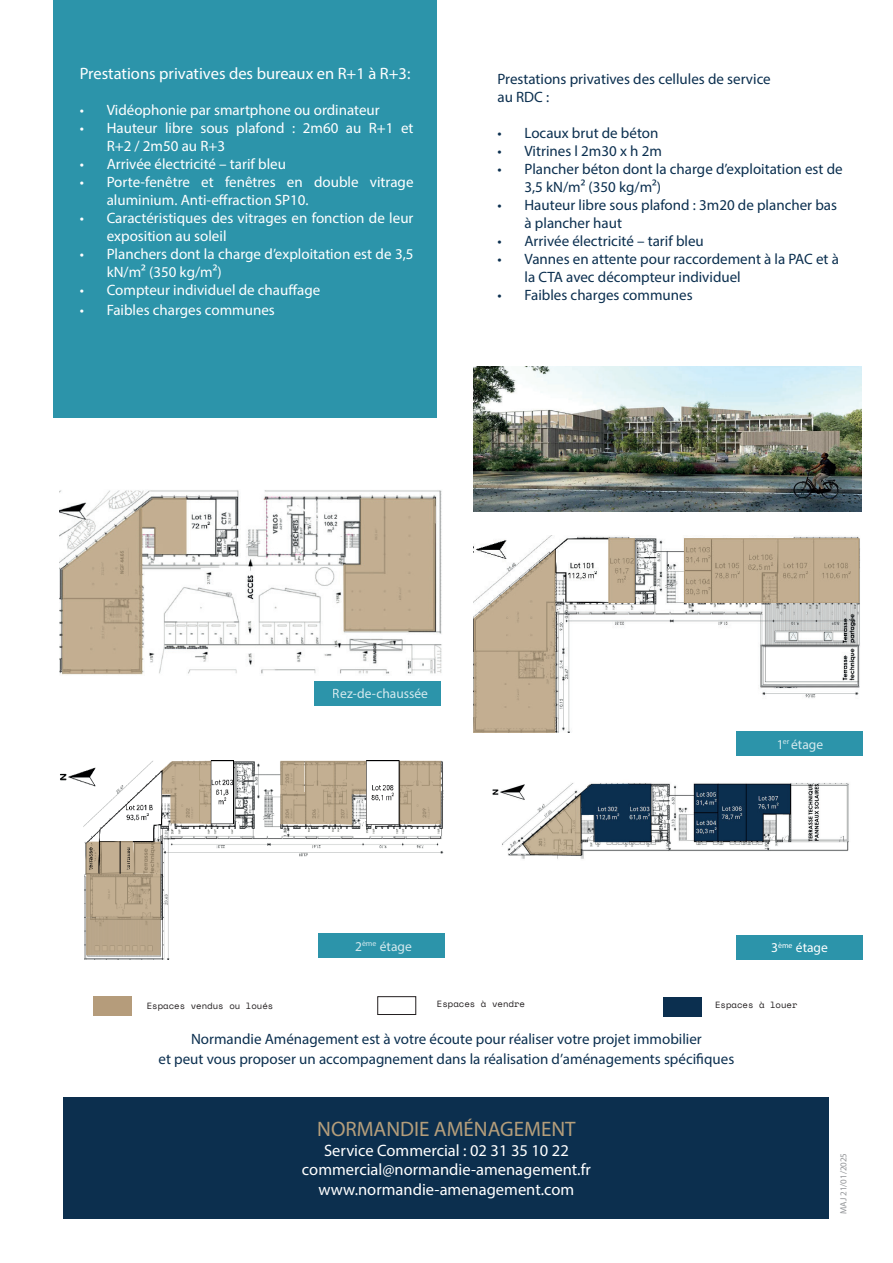
<style>
.page{position:relative;width:893px;height:1263px;background:#fff}
.page>*{position:absolute;margin:0;border:0;box-sizing:border-box;transform-origin:0 0}
.t1{font:21px "Myriad Pro";color:#b59e7b}
.t2{font:16.5px/19.5px "Myriad Pro";color:#fff;text-align:center}
.t3{font:15px/18px "Myriad Pro";color:#0b2f4f}
.t4{font:15px/18px "Myriad Pro";color:#fff}
.t5{font:13.5px "Myriad Pro";color:#fff}
.t6{font:9px "Space Mono";color:#231f20}
.t7{font:9px "Myriad Pro";color:#939598}
</style>
<div class="page">
<div style="left:64px;top:1097px;width:765px;height:121px;background:#0c2f4e"></div>
<div style="left:54px;top:0;width:383px;height:417px;background:#2c94aa"></div>
<img style="left:473px;top:536px;width:387px;height:197px">
<img style="left:473px;top:367px;width:389px;height:144px">
<img style="left:60px;top:761px;width:383px;height:198px">
<div style="left:736px;top:731px;width:127px;height:25px;background:#2c94aa"></div>
<div style="left:318px;top:933px;width:127px;height:25px;background:#2c94aa"></div>
<img style="left:492px;top:783px;width:357px;height:76px">
<div style="left:736px;top:935px;width:127px;height:24px;background:#2c94aa"></div>
<img style="left:60px;top:490px;width:382px;height:185px">
<div style="left:314px;top:681px;width:127px;height:24px;background:#2c94aa"></div>
<div style="left:94px;top:996px;width:38px;height:19px;background:#b59c7b"></div>
<div style="left:378px;top:996px;width:38px;height:19px;border:1px solid #231f20"></div>
<div style="left:663px;top:997px;width:38px;height:19px;background:#0b2f4f"></div>
<p class="t2" style="left:80px;top:63px;width:332px">Prestations privatives des bureaux en R+1 à R+3:</p>
<p class="t4" style="left:80px;top:101px;width:302px">• Vidéophonie par smartphone ou ordinateur</p>
<p class="t4" style="left:107px;top:119px;width:308px;text-indent:-27px">• Hauteur libre sous plafond : 2m60 au R+1 et<br>R+2 / 2m50 au R+3</p>
<p class="t4" style="left:80px;top:155px;width:208px">• Arrivée électricité – tarif bleu</p>
<p class="t4" style="left:107px;top:173px;width:308px;text-indent:-27px">• Porte-fenêtre et fenêtres en double vitrage aluminium. Anti-effraction SP10.</p>
<p class="t4" style="left:107px;top:209px;width:308px;text-indent:-27px">• Caractéristiques des vitrages en fonction de leur exposition au soleil</p>
<p class="t4" style="left:107px;top:245px;width:308px;text-indent:-27px">• Planchers dont la charge d’exploitation est de 3,5 kN/m² (350 kg/m²)</p>
<p class="t4" style="left:80px;top:281px;width:242px">• Compteur individuel de chauffage</p>
<p class="t4" style="left:80px;top:300px;width:197px">• Faibles charges communes</p>
<p class="t3" style="left:497px;top:70px;width:275px">Prestations privatives des cellules de service au RDC :</p>
<p class="t3" style="left:497px;top:124px;width:162px">• Locaux brut de béton</p>
<p class="t3" style="left:497px;top:142px;width:166px">• Vitrines l 2m30 x h 2m</p>
<p class="t3" style="left:524px;top:160px;width:320px;text-indent:-27px">• Plancher béton dont la charge d’exploitation est de<br>3,5 kN/m² (350 kg/m²)</p>
<p class="t3" style="left:524px;top:196px;width:314px;text-indent:-27px">• Hauteur libre sous plafond : 3m20 de plancher bas à plancher haut</p>
<p class="t3" style="left:497px;top:232px;width:208px">• Arrivée électricité – tarif bleu</p>
<p class="t3" style="left:524px;top:250px;width:316px;text-indent:-27px">• Vannes en attente pour raccordement à la PAC et à la CTA avec décompteur individuel</p>
<p class="t3" style="left:497px;top:286px;width:197px">• Faibles charges communes</p>
<p class="t5" style="left:333px;top:685px;width:97px">Rez-de-chaussée</p>
<p class="t6" style="left:147px;top:999px;width:128px">Espaces vendus ou loués</p>
<p class="t5" style="left:355px;top:938px;width:58px">2<sup>ème</sup> étage</p>
<p class="t6" style="left:437px;top:998px;width:90px">Espaces à vendre</p>
<p class="t5" style="left:776px;top:736px;width:49px">1<sup>er</sup> étage</p>
<p class="t5" style="left:771px;top:939px;width:58px">3<sup>ème</sup> étage</p>
<p class="t6" style="left:715px;top:998px;width:84px">Espaces à louer</p>
<p class="t3" style="left:159px;top:1029px;width:577px;line-height:19.5px;text-align:center">Normandie Aménagement est à votre écoute pour réaliser votre projet immobilier<br>et peut vous proposer un accompagnement dans la réalisation d’aménagements spécifiques</p>
<h1 class="t1" style="left:317px;top:1116px;width:260px">NORMANDIE AMÉNAGEMENT</h1>
<p class="t2" style="left:302px;top:1140px;width:290px">Service Commercial : 02 31 35 10 22 commercial@normandie-amenagement.fr www.normandie-amenagement.com</p>
<p class="t7" style="left:838px;top:1214px;width:63px;rotate:-90deg">MAJ 21/01/2025</p>
</div>
